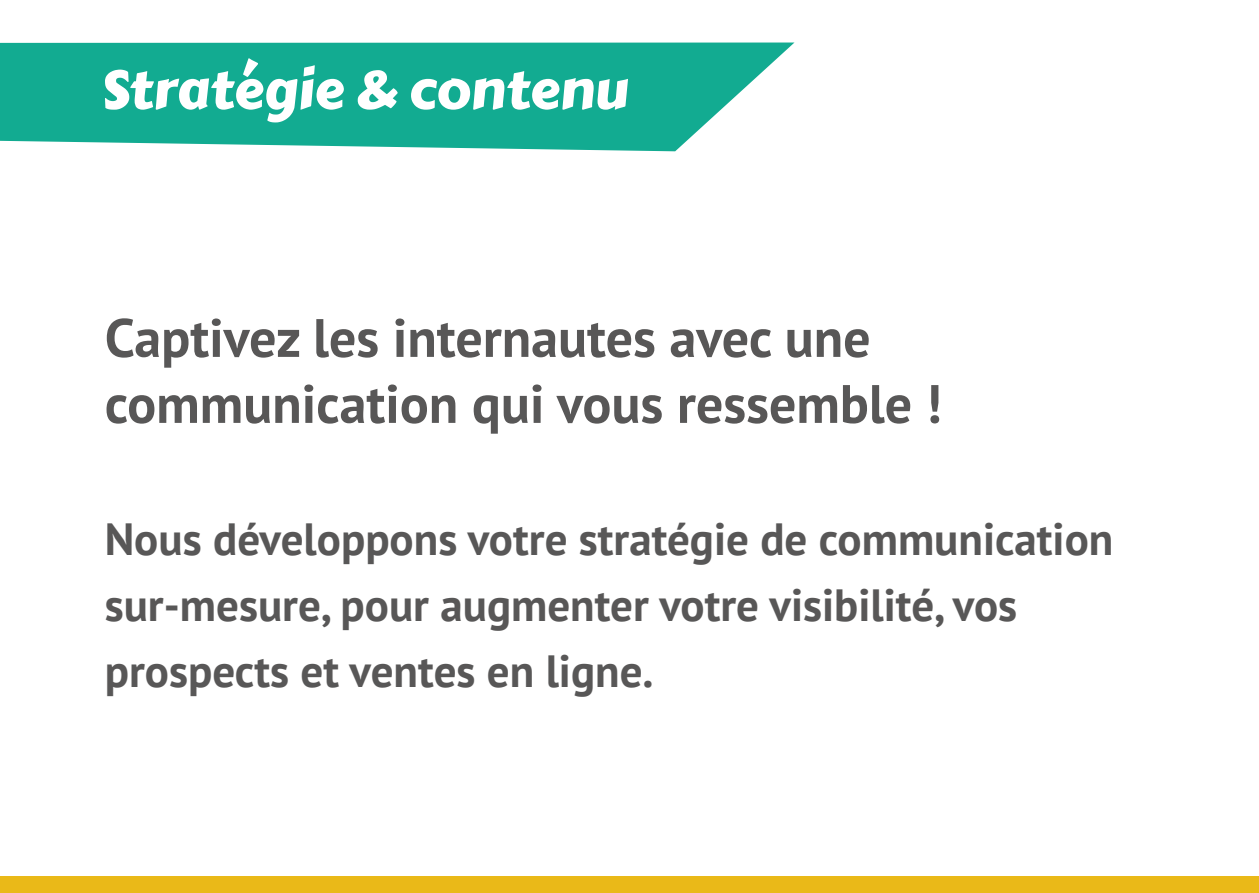
<style>
.page{position:relative;width:1259px;height:893px;background:#fff}
.page>*{position:absolute;margin:0;border:0;box-sizing:border-box;transform-origin:0 0}
.t1{font:700 54px/66px "PT Sans";color:#585757}
.t2{font:54px "Carter One";color:#fff}
.t3{font:700 45px/66px "PT Sans";color:#585757}
</style>
<div class="page">
<div style="left:0;top:877px;width:1259px;height:16px;background:#eab918"></div>
<svg style="left:0;top:43px;width:794px;height:108px;background:#2cb49d"></svg>
<p class="t2" style="left:101px;top:49px;width:529px">Stratégie &amp; contenu</p>
<p class="t1" style="left:105px;top:304px;width:838px">Captivez les internautes avec une communication qui vous ressemble !</p>
<p class="t3" style="left:105px;top:505px;width:1010px">Nous développons votre stratégie de communication sur-mesure, pour augmenter votre visibilité, vos prospects et ventes en ligne.</p>
</div>
